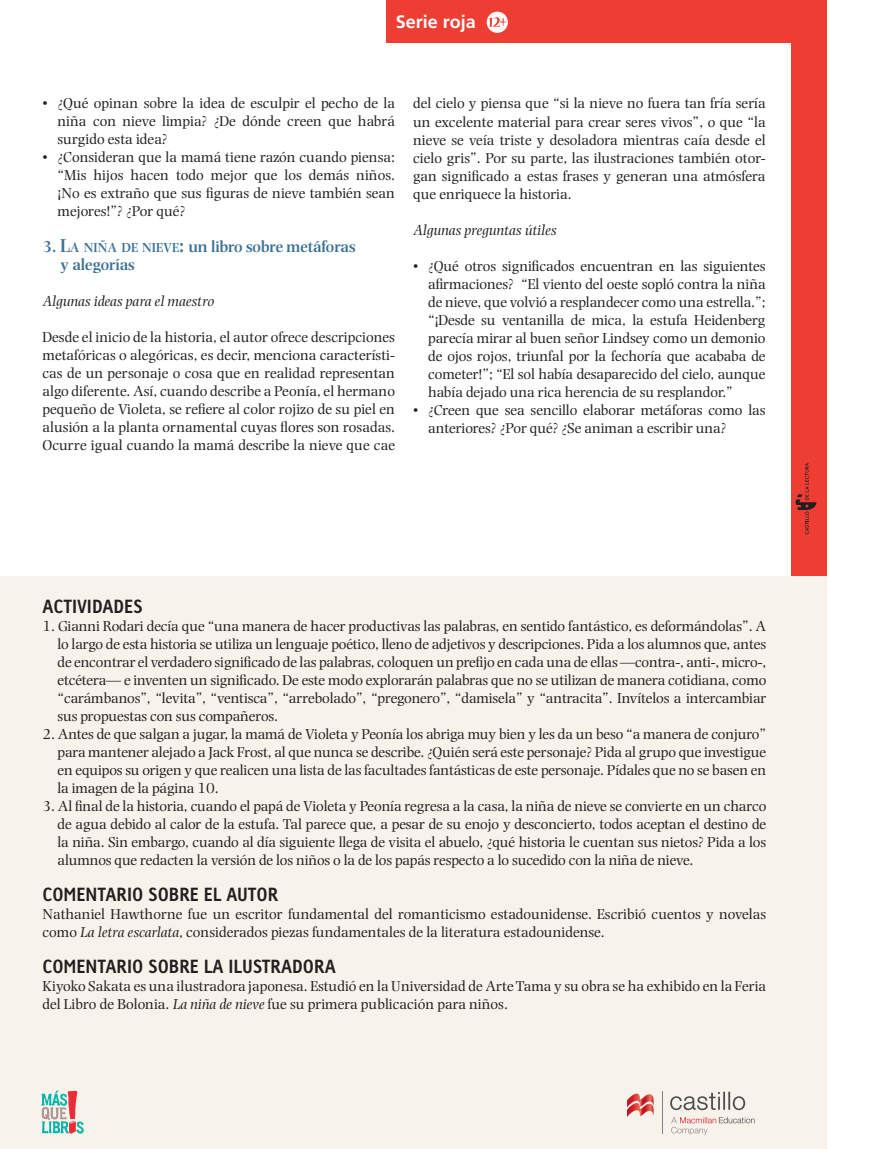
<style>
.page{position:relative;width:872px;height:1149px;background:#fff}
.page>*{position:absolute;margin:0;border:0;box-sizing:border-box;transform-origin:0 0}
._00_CABEZA_2{font:700 18px "Linotype Tetria";color:#231f20}
._06_TXT_GRAL{font:700 18px "Linotype Tetria";color:#231f20}
.Cornisa_Serie{font:700 18px "Frutiger CE";color:#fff}
._03_SUBTITULO_COLOR{font:600 16.5px/18px "Photina";color:#3a7195}
._08_TXT_GRAL_con_BOL{font:15px/18px "Photina";letter-spacing:-.005em;color:#231f20;text-align:justify}
._06_TXT_GRAL-2{font:15px/18px "Photina";color:#231f20;text-align:justify}
._07_TXT_GRAL_ITALICO{font:italic 15px "Photina";color:#231f20}
.s1{font-size:19.5px}
.s2{font-size:13.65px}
.s3{font-style:italic}
</style>
<div class="page">
<div style="left:0;top:575px;width:826px;height:573px;background:#f7f2ea"></div>
<div style="left:791px;top:0;width:35px;height:575px;background:#ee3e34"></div>
<div style="left:387px;top:0;width:404px;height:43px;background:#ee3e34"></div>
<svg style="left:795px;top:463px;width:21px;height:71px"></svg>
<svg style="left:627px;top:1093px;width:26px;height:24px"></svg>
<hr style="left:662px;top:1090px;width:1px;height:42px;background:#808285">
<svg style="left:670px;top:1091px;width:75px;height:18px"></svg>
<svg style="left:671px;top:1117px;width:83px;height:17px"></svg>
<svg style="left:41px;top:1090px;width:43px;height:43px"></svg>
<div style="left:487px;top:12px;width:21px;height:21px;background:#fff;border-radius:50%"></div>
<svg style="left:488px;top:17px;width:18px;height:10px"></svg>
<p class="Cornisa_Serie" style="left:396px;top:11px;width:82px">Serie roja</p>
<p class="_08_TXT_GRAL_con_BOL" style="left:58px;top:94px;width:339px;text-indent:-15px">• ¿Qué opinan sobre la idea de esculpir el pecho de la niña con nieve limpia? ¿De dónde creen que habrá surgido esta idea?</p>
<p class="_08_TXT_GRAL_con_BOL" style="left:58px;top:148px;width:339px;text-indent:-15px">• ¿Consideran que la mamá tiene razón cuando piensa: “Mis hijos hacen todo mejor que los demás niños. ¡No es extraño que sus figuras de nieve también sean mejores!”? ¿Por qué?</p>
<p class="_03_SUBTITULO_COLOR" style="left:61px;top:238px;width:296px;text-indent:-18px">3. <span class="s1">L</span><span class="s2">A NIÑA DE NIEVE</span><span class="s1">:</span> un libro sobre metáforas y alegorías</p>
<p class="_07_TXT_GRAL_ITALICO" style="left:43px;top:293px;width:173px">Algunas ideas para el maestro</p>
<p class="_06_TXT_GRAL-2" style="left:43px;top:328px;width:354px">Desde el inicio de la historia, el autor ofrece descripciones metafóricas o alegóricas, es decir, menciona característi&shy;cas de un personaje o cosa que en realidad representan algo diferente. Así, cuando describe a Peonía, el hermano pequeño de Violeta, se refiere al color rojizo de su piel en alusión a la planta ornamental cuyas flores son rosadas.<br>Ocurre igual cuando la mamá describe la nieve que cae</p>
<p class="_06_TXT_GRAL-2" style="left:413px;top:95px;width:354px">del cielo y piensa que “si la nieve no fuera tan fría sería un excelente material para crear seres vivos”, o que “la nieve se veía triste y desoladora mientras caía desde el cielo gris”. Por su parte, las ilustraciones también otor&shy;gan significado a estas frases y generan una atmósfera que enriquece la historia.</p>
<p class="_07_TXT_GRAL_ITALICO" style="left:413px;top:221px;width:145px">Algunas preguntas útiles</p>
<p class="_08_TXT_GRAL_con_BOL" style="left:428px;top:257px;width:339px;text-indent:-15px">• ¿Qué otros significados encuentran en las siguientes afirmaciones? “El viento del oeste sopló contra la niña de nieve, que volvió a resplandecer como una estrella.”; “¡Desde su ventanilla de mica, la estufa Heidenberg parecía mirar al buen señor Lindsey como un demonio de ojos rojos, triunfal por la fechoría que acababa de cometer!”; “El sol había desaparecido del cielo, aunque había dejado una rica herencia de su resplandor.”</p>
<p class="_08_TXT_GRAL_con_BOL" style="left:428px;top:401px;width:339px;text-indent:-15px">• ¿Creen que sea sencillo elaborar metáforas como las anteriores? ¿Por qué? ¿Se animan a escribir una?</p>
<p class="_00_CABEZA_2" style="left:43px;top:594px;width:102px">ACTIVIDADES</p>
<p class="_08_TXT_GRAL_con_BOL" style="left:58px;top:616px;width:710px;text-indent:-15px">1. Gianni Rodari decía que “una manera de hacer productivas las palabras, en sentido fantástico, es deformándolas”. A lo largo de esta historia se utiliza un lenguaje poético, lleno de adjetivos y descripciones. Pida a los alumnos que, antes de encontrar el verdadero significado de las palabras, coloquen un prefijo en cada una de ellas —contra-, anti-, micro-, etcétera— e inventen un significado. De este modo explorarán palabras que no se utilizan de manera cotidiana, como “carámbanos”, “levita”, “ventisca”, “arrebolado”, “pregonero”, “damisela” y “antracita”. Invítelos a intercambiar sus propuestas con sus compañeros.</p>
<p class="_08_TXT_GRAL_con_BOL" style="left:58px;top:724px;width:710px;text-indent:-15px">2. Antes de que salgan a jugar, la mamá de Violeta y Peonía los abriga muy bien y les da un beso “a manera de conjuro” para mantener alejado a Jack Frost, al que nunca se describe. ¿Quién será este personaje? Pida al grupo que investigue en equipos su origen y que realicen una lista de las facultades fantásticas de este personaje. Pídales que no se basen en la imagen de la página 10.</p>
<p class="_08_TXT_GRAL_con_BOL" style="left:58px;top:796px;width:710px;text-indent:-15px">3. Al final de la historia, cuando el papá de Violeta y Peonía regresa a la casa, la niña de nieve se convierte en un charco de agua debido al calor de la estufa. Tal parece que, a pesar de su enojo y desconcierto, todos aceptan el destino de la niña. Sin embargo, cuando al día siguiente llega de visita el abuelo, ¿qué historia le cuentan sus nietos? Pida a los alumnos que redacten la versión de los niños o la de los papás respecto a lo sucedido con la niña de nieve.</p>
<p class="_00_CABEZA_2" style="left:43px;top:882px;width:237px">COMENTARIO SOBRE EL AUTOR</p>
<p class="_06_TXT_GRAL-2" style="left:43px;top:904px;width:725px">Nathaniel Hawthorne fue un escritor fundamental del romanticismo estadounidense. Escribió cuentos y novelas como <span class="s3">La letra escarlata</span>, considerados piezas fundamentales de la literatura estadounidense.</p>
<p class="_06_TXT_GRAL" style="left:43px;top:954px;width:295px">COMENTARIO SOBRE LA ILUSTRADORA</p>
<p class="_06_TXT_GRAL-2" style="left:43px;top:976px;width:725px">Kiyoko Sakata es una ilustradora japonesa. Estudió en la Universidad de Arte Tama y su obra se ha exhibido en la Feria del Libro de Bolonia. <span class="s3">La niña de nieve</span> fue su primera publicación para niños.</p>
</div>
